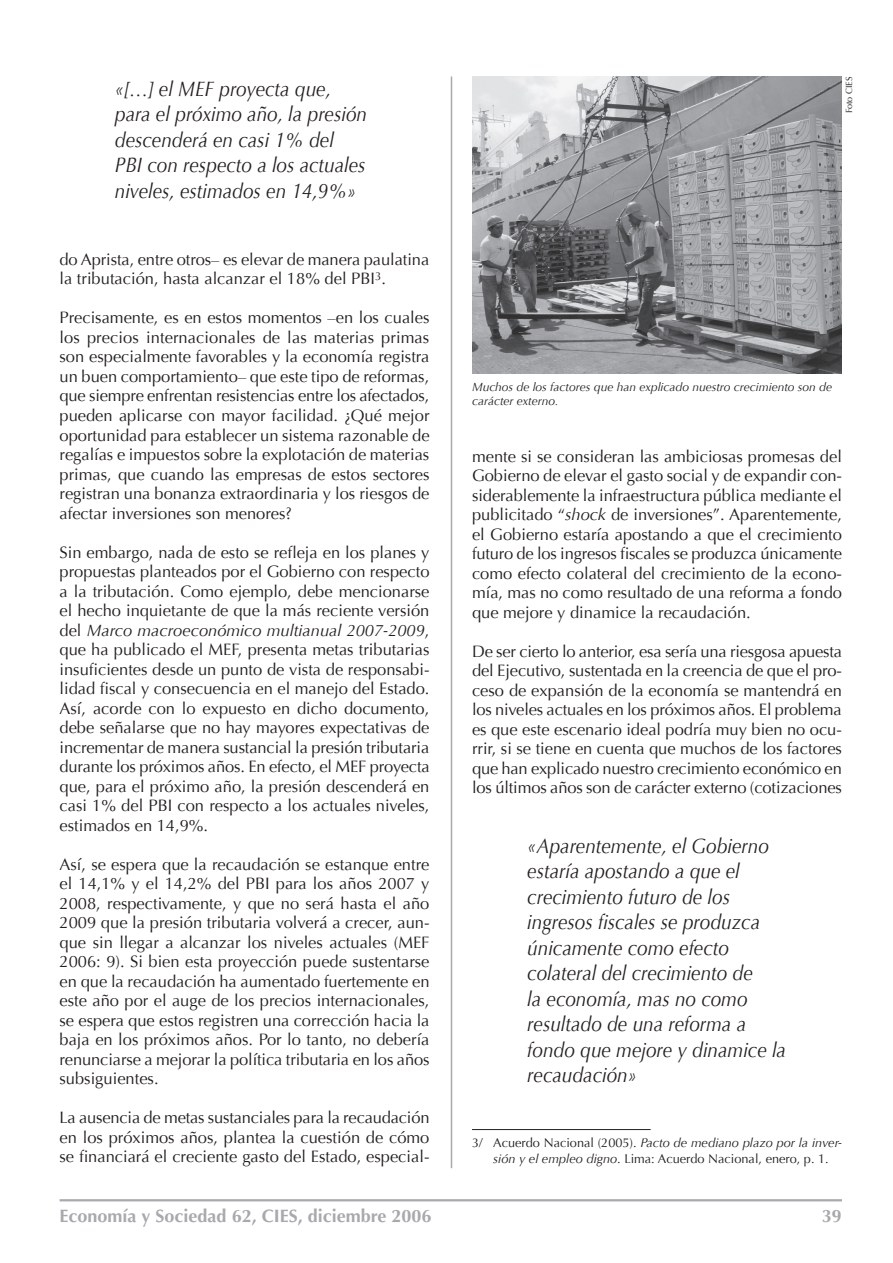
<style>
.page{position:relative;width:893px;height:1263px;background:#fff}
.page>*{position:absolute;margin:0;border:0;box-sizing:border-box;transform-origin:0 0}
.t1{font:italic 21px/25.5px "Optima";color:#231f20;scale:.9 1}
.t2{font:700 18px "Optima LH East A";color:#a8a9ad}
.t3{font:16.5px/19.5px "Optima";color:#231f20;text-align:justify}
.t4{font:12.75px/16.5px "Optima";color:#231f20}
.t5{font:italic 12px/14.4px "Optima";color:#231f20}
.t6{font:9px "Optima";color:#231f20}
.s1{font-style:italic}
</style>
<div class="page">
<hr style="left:60px;top:1199px;width:782px;height:2px;background:#a8a9ad">
<hr style="left:451px;top:76px;width:1px;height:1092px;background:#a8a9ad">
<hr style="left:472px;top:1129px;width:179px;height:1px;background:#231f20">
<img style="left:472px;top:77px;width:370px;height:296px">
<p class="t1" style="left:115px;top:76px;width:282px">«[…] el MEF proyecta que, para el próximo año, la presión descenderá en casi 1% del<br>PBI con respecto a los actuales niveles, estimados en 14,9%»</p>
<p class="t6" style="left:844px;top:113px;width:38px;rotate:-90deg">Foto CIES</p>
<p class="t3" style="left:60px;top:250px;width:371px">do Aprista, entre otros– es elevar de manera paulatina la tributación, hasta alcanzar el 18% del PBI<sup>3</sup>.</p>
<p class="t3" style="left:60px;top:308px;width:372px">Precisamente, es en estos momentos –en los cuales los precios internacionales de las materias primas son especialmente favorables y la economía registra un buen comportamiento– que este tipo de reformas, que siempre enfrentan resistencias entre los afectados, pueden aplicarse con mayor facilidad. ¿Qué mejor oportunidad para establecer un sistema razonable de regalías e impuestos sobre la explotación de materias primas, que cuando las empresas de estos sectores registran una bonanza extraordinaria y los riesgos de afectar inversiones son menores?</p>
<p class="t3" style="left:60px;top:542px;width:372px">Sin embargo, nada de esto se refleja en los planes y propuestas planteados por el Gobierno con respecto a la tributación. Como ejemplo, debe mencionarse el hecho inquietante de que la más reciente versión del <span class="s1">Marco macroeconómico multianual 2007-2009</span>, que ha publicado el MEF, presenta metas tributarias insuficientes desde un punto de vista de responsabi&shy;lidad fiscal y consecuencia en el manejo del Estado.<br>Así, acorde con lo expuesto en dicho documento, debe señalarse que no hay mayores expectativas de incrementar de manera sustancial la presión tributaria durante los próximos años. En efecto, el MEF proyecta que, para el próximo año, la presión descenderá en casi 1% del PBI con respecto a los actuales niveles, estimados en 14,9%.</p>
<p class="t3" style="left:60px;top:854px;width:372px">Así, se espera que la recaudación se estanque entre el 14,1% y el 14,2% del PBI para los años 2007 y 2008, respectivamente, y que no será hasta el año 2009 que la presión tributaria volverá a crecer, aun&shy;que sin llegar a alcanzar los niveles actuales (MEF 2006: 9). Si bien esta proyección puede sustentarse en que la recaudación ha aumentado fuertemente en este año por el auge de los precios internacionales, se espera que estos registren una corrección hacia la baja en los próximos años. Por lo tanto, no debería renunciarse a mejorar la política tributaria en los años subsiguientes.</p>
<p class="t3" style="left:60px;top:1108px;width:371px">La ausencia de metas sustanciales para la recaudación en los próximos años, plantea la cuestión de cómo se financiará el creciente gasto del Estado, especial-</p>
<p class="t5" style="left:472px;top:380px;width:362px">Muchos de los factores que han explicado nuestro crecimiento son de carácter externo.</p>
<p class="t3" style="left:472px;top:446px;width:372px">mente si se consideran las ambiciosas promesas del Gobierno de elevar el gasto social y de expandir con&shy;siderablemente la infraestructura pública mediante el publicitado “<span class="s1">shock</span> de inversiones”. Aparentemente, el Gobierno estaría apostando a que el crecimiento futuro de los ingresos fiscales se produzca únicamente como efecto colateral del crecimiento de la econo&shy;mía, mas no como resultado de una reforma a fondo que mejore y dinamice la recaudación.</p>
<p class="t3" style="left:472px;top:641px;width:371px">De ser cierto lo anterior, esa sería una riesgosa apuesta del Ejecutivo, sustentada en la creencia de que el pro&shy;ceso de expansión de la economía se mantendrá en los niveles actuales en los próximos años. El problema es que este escenario ideal podría muy bien no ocu&shy;rrir, si se tiene en cuenta que muchos de los factores que han explicado nuestro crecimiento económico en los últimos años son de carácter externo (cotizaciones</p>
<p class="t1" style="left:527px;top:833px;width:289px">«Aparentemente, el Gobierno estaría apostando a que el crecimiento futuro de los ingresos fiscales se produzca únicamente como efecto colateral del crecimiento de<br>la economía, mas no como resultado de una reforma a fondo que mejore y dinamice la recaudación»</p>
<p class="t4" style="left:493px;top:1134px;width:350px;text-indent:-21px">3/ Acuerdo Nacional (2005). <span class="s1">Pacto de mediano plazo por la inver&shy;sión y el empleo digno</span>. Lima: Acuerdo Nacional, enero, p. 1.</p>
<p class="t2" style="left:60px;top:1204px;width:373px">Economía y Sociedad 62, CIES, diciembre 2006</p>
<p class="t2" style="left:822px;top:1204px;width:22px">39</p>
</div>
